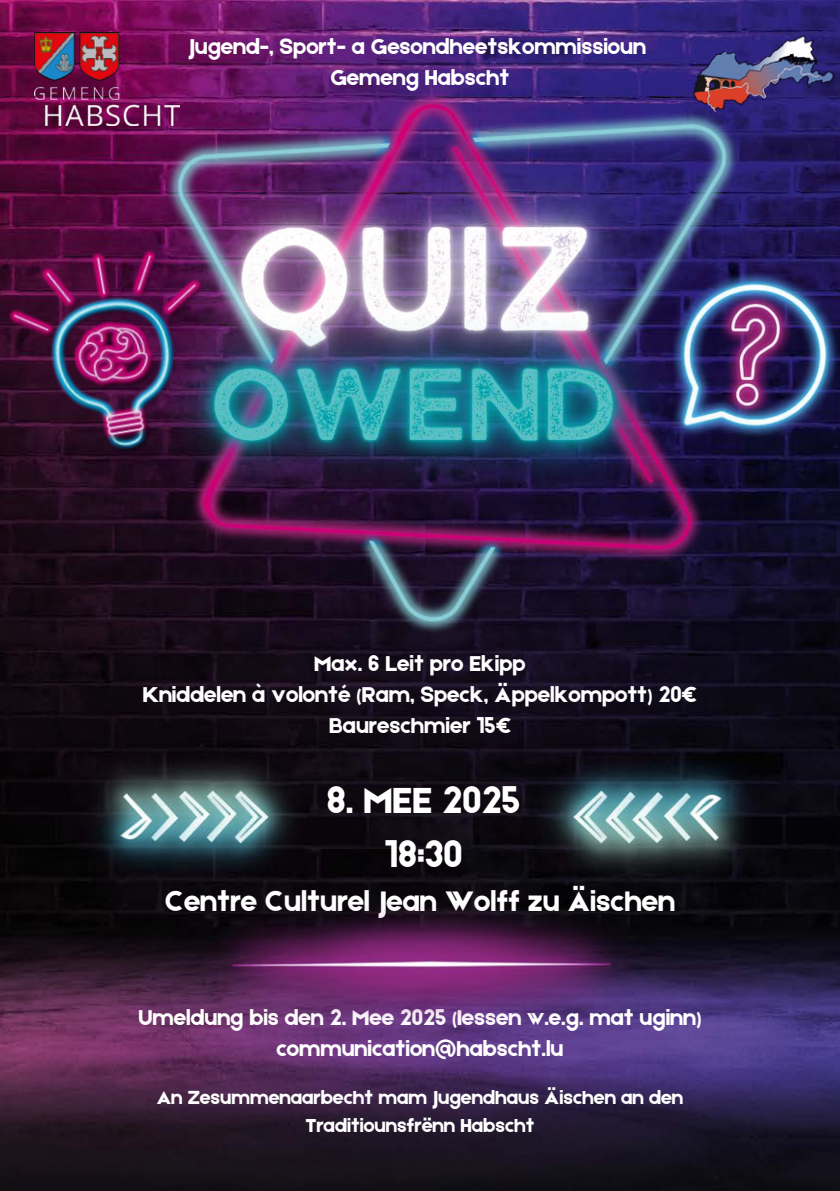
<style>
.page{position:relative;width:840px;height:1191px;background:#fff}
.page>*{position:absolute;margin:0;border:0;box-sizing:border-box;transform-origin:0 0}
.t1{font:38.6px/53.6px "Etna";color:#fff;text-align:center}
.t2{font:30px "Etna";color:#fff}
.t3{font:22.8px/31px "Etna";color:#fff;text-align:center}
.t4{font:20px/27.8px "Etna";color:#fff;text-align:center}
</style>
<div class="page">
<img style="left:0;top:0;width:839px;height:1191px">
<img style="left:164px;top:507px;width:575px;height:128px">
<img style="left:689px;top:3px;width:148px;height:131px">
<img style="left:0;top:234px;width:95px;height:237px">
<img style="left:748px;top:272px;width:89px;height:166px">
<img style="left:79px;top:753px;width:228px;height:128px">
<img style="left:535px;top:753px;width:227px;height:128px">
<img style="left:210px;top:903px;width:420px;height:122px">
<img style="left:35px;top:32px;width:144px;height:93px">
<img style="left:95px;top:75px;width:653px;height:432px">
<img style="left:112px;top:263px;width:611px;height:299px">
<p class="t3" style="left:188px;top:30px;width:459px">Jugend-, Sport- a Gesondheetskommissioun<br>Gemeng Habscht</p>
<p class="t3" style="left:143px;top:646px;width:556px">Max. 6 Leit pro Ekipp<br>Kniddelen à volonté (Ram, Speck, Äppelkompott) 20€<br>Baureschmier 15€</p>
<h1 class="t1" style="left:326px;top:772px;width:195px">8. MEE 2025<br>18:30</h1>
<h2 class="t2" style="left:165px;top:879px;width:511px">Centre Culturel Jean Wolff zu Äischen</h2>
<p class="t3" style="left:138px;top:1001px;width:564px">Umeldung bis den 2. Mee 2025 (Iessen w.e.g. mat uginn) communication@habscht.lu</p>
<p class="t4" style="left:157px;top:1083px;width:527px">An Zesummenaarbecht mam Jugendhaus Äischen an den<br>Traditiounsfrënn Habscht</p>
</div>
